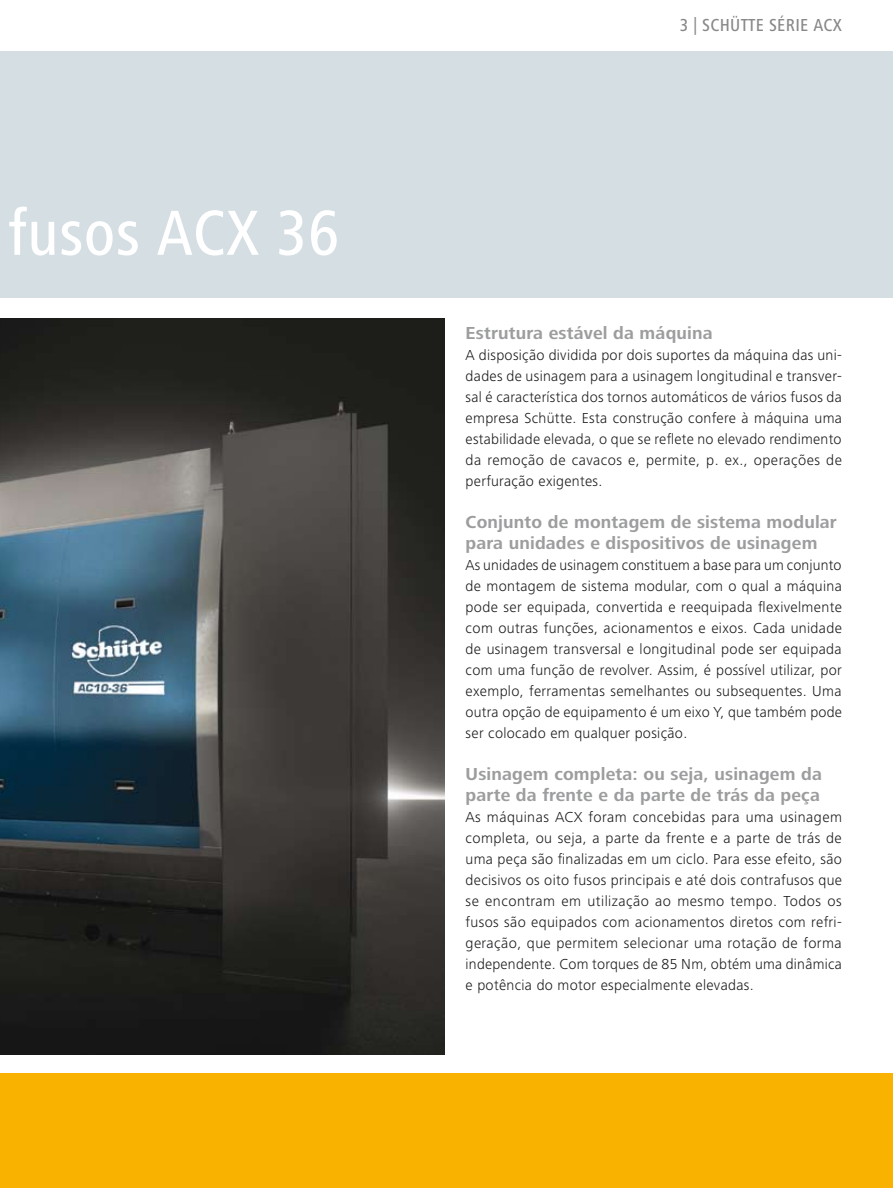
<style>
.page{position:relative;width:893px;height:1188px;background:#fff}
.page>*{position:absolute;margin:0;border:0;box-sizing:border-box;transform-origin:0 0}
.t1{font:500 condensed 66px "Frutiger Next LT";letter-spacing:.005em;color:#fff}
.t2{font:700 18px/21px "Frutiger Next LT";letter-spacing:.01em;color:#9c9d9f}
.t3{font:500 condensed 18px "Frutiger Next LT";letter-spacing:.02em;color:#87888a}
.t4{font:300 15px/21px "Frutiger Next LT";letter-spacing:.02em;color:#1a171b;text-align:justify}
</style>
<div class="page">
<div style="left:0;top:1074px;width:893px;height:114px;background:#f9b200"></div>
<div style="left:0;top:51px;width:893px;height:247px;background:#d5dee3"></div>
<img style="left:0;top:319px;width:444px;height:735px">
<h1 class="t1" style="left:8px;top:196px;width:333px">fusos ACX 36</h1>
<p class="t3" style="left:680px;top:15px;width:164px">3 | Schütte Série ACX</p>
<p class="t2" style="left:466px;top:322px;width:249px">Estrutura estável da máquina</p>
<p class="t4" style="left:466px;top:344px;width:378px">A disposição dividida por dois suportes da máquina das uni&shy;dades de usinagem para a usinagem longitudinal e transver&shy;sal é característica dos tornos automáticos de vários fusos da empresa Schütte. Esta construção confere à máquina uma estabilidade elevada, o que se reflete no elevado rendimento da remoção de cavacos e, permite, p. ex., operações de perfuração exigentes.</p>
<p class="t2" style="left:466px;top:511px;width:373px">Conjunto de montagem de sistema modular para unidades e dispositivos de usinagem</p>
<p class="t4" style="left:466px;top:554px;width:378px">As unidades de usinagem constituem a base para um conjunto de montagem de sistema modular, com o qual a máquina pode ser equipada, convertida e reequipada flexivelmente com outras funções, acionamentos e eixos. Cada unidade de usinagem transversal e longitudinal pode ser equipada com uma função de revolver. Assim, é possível utilizar, por exemplo, ferramentas semelhantes ou subsequentes. Uma outra opção de equipamento é um eixo Y, que também pode ser colocado em qualquer posição.</p>
<p class="t2" style="left:466px;top:763px;width:358px">Usinagem completa: ou seja, usinagem da parte da frente e da parte de trás da peça</p>
<p class="t4" style="left:466px;top:806px;width:378px">As máquinas ACX foram concebidas para uma usinagem completa, ou seja, a parte da frente e a parte de trás de uma peça são finalizadas em um ciclo. Para esse efeito, são decisivos os oito fusos principais e até dois contrafusos que se encontram em utilização ao mesmo tempo. Todos os fusos são equipados com acionamentos diretos com refri&shy;geração, que permitem selecionar uma rotação de forma independente. Com torques de 85 Nm, obtém uma dinâmica e potência do motor especialmente elevadas.</p>
</div>
